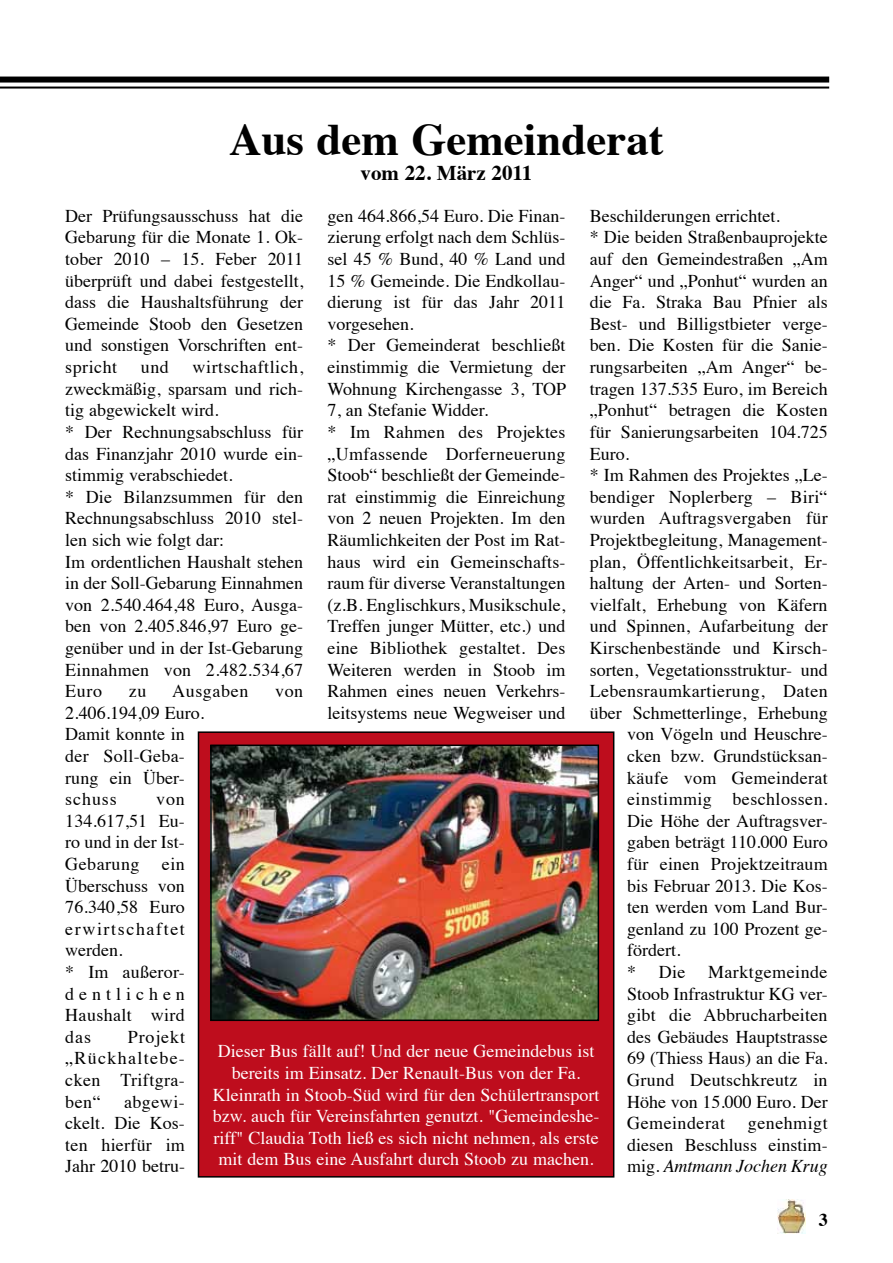
<style>
.page{position:relative;width:893px;height:1263px;background:#fff}
.page>*{position:absolute;margin:0;border:0;box-sizing:border-box;transform-origin:0 0}
.t1{font:700 45px "Times";color:#000}
.t2{font:700 21px "Times";color:#000}
.t3{font:18px/21.6px "Times";color:#000;text-align:justify}
.t4{font:18px/21.6px "Times";color:#fff;text-align:center}
.t5{font:18px/21.6px "Times";letter-spacing:.02em;color:#000}
.t6{font:18px "Times";letter-spacing:.025em;color:#000}
.t7{font:18px "Times";letter-spacing:.035em;color:#000}
.t8{font:700 18px "Times";color:#000}
.s1{font-style:italic}
</style>
<div class="page">
<svg style="left:0;top:86px;width:829px;height:1px"></svg>
<div style="left:0;top:77px;width:829px;height:6px;background:#000"></div>
<hr style="left:0;top:87px;width:829px;height:2px;background:#000">
<img style="left:778px;top:1200px;width:27px;height:33px">
<div style="left:198px;top:732px;width:416px;height:445px;background:#be0d1d"></div>
<div style="left:198px;top:731px;width:416px;height:446px;border:2px solid #000"></div>
<img style="left:213px;top:747px;width:383px;height:271px">
<div style="left:210px;top:744px;width:389px;height:277px;border:2px solid #000"></div>
<h1 class="t1" style="left:229px;top:96px;width:436px">Aus dem Gemeinderat</h1>
<p class="t2" style="left:361px;top:153px;width:173px">vom 22. März 2011</p>
<p class="t3" style="left:327px;top:203px;width:240px;text-align:left">gen 464.866,54 Euro. Die Finan&shy;zierung erfolgt nach dem Schlüs&shy;sel 45 % Bund, 40 % Land und<br>15 % Gemeinde. Die Endkollau&shy;dierung ist für das Jahr 2011 vorgesehen.<br>* Der Gemeinderat beschließt einstimmig die Vermietung der<br>Wohnung Kirchengasse 3, TOP<br>7, an Stefanie Widder.<br>* Im Rahmen des Projektes „Umfassende Dorferneuerung<br>Stoob“ beschließt der Gemeinde&shy;rat einstimmig die Einreichung von 2 neuen Projekten. Im den<br>Räumlichkeiten der Post im Rat&shy;haus wird ein Gemeinschafts&shy;raum für diverse Veranstaltungen (z.B. Englischkurs, Musikschule,<br>Treffen junger Mütter, etc.) und eine Bibliothek gestaltet. Des<br>Weiteren werden in Stoob im<br>Rahmen eines neuen Verkehrs&shy;leitsystems neue Wegweiser und</p>
<p class="t3" style="left:590px;top:203px;width:192px">Beschilderungen errichtet.</p>
<p class="t3" style="left:65px;top:203px;width:239px">Der Prüfungsausschuss hat die Gebarung für die Monate 1. Ok&shy;tober 2010 – 15. Feber 2011 überprüft und dabei festgestellt, dass die Haushaltsführung der Gemeinde Stoob den Gesetzen und sonstigen Vorschriften ent&shy;spricht</p>
<p class="t3" style="left:590px;top:225px;width:239px">* Die beiden Straßenbauprojekte</p>
<p class="t3" style="left:590px;top:247px;width:239px">auf den Gemeindestraßen „Am</p>
<p class="t3" style="left:590px;top:268px;width:239px">Anger“ und „Ponhut“ wurden an</p>
<p class="t3" style="left:590px;top:290px;width:239px">die Fa. Straka Bau Pfnier als</p>
<p class="t3" style="left:590px;top:311px;width:239px">Best- und Billigstbieter verge-</p>
<p class="t3" style="left:590px;top:333px;width:239px">ben. Die Kosten für die Sanie-</p>
<p class="t3" style="left:590px;top:355px;width:239px">rungsarbeiten „Am Anger“ be-</p>
<p class="t3" style="left:590px;top:376px;width:239px">tragen 137.535 Euro, im Bereich</p>
<p class="t3" style="left:590px;top:398px;width:239px">„Ponhut“ betragen die Kosten</p>
<p class="t3" style="left:590px;top:419px;width:239px">für Sanierungsarbeiten 104.725</p>
<p class="t3" style="left:590px;top:441px;width:41px">Euro.</p>
<p class="t3" style="left:590px;top:463px;width:239px">* Im Rahmen des Projektes „Le-</p>
<p class="t3" style="left:590px;top:484px;width:239px">bendiger Noplerberg – Biri“</p>
<p class="t3" style="left:590px;top:506px;width:240px">wurden Auftragsvergaben für</p>
<p class="t3" style="left:590px;top:527px;width:239px">Projektbegleitung, Management-</p>
<p class="t3" style="left:590px;top:549px;width:239px">plan, Öffentlichkeitsarbeit, Er-</p>
<p class="t3" style="left:590px;top:571px;width:239px">haltung der Arten- und Sorten-</p>
<p class="t3" style="left:590px;top:592px;width:239px">vielfalt, Erhebung von Käfern</p>
<p class="t3" style="left:590px;top:614px;width:239px">und Spinnen, Aufarbeitung der</p>
<p class="t3" style="left:590px;top:635px;width:239px">Kirschenbestände und Kirsch-</p>
<p class="t3" style="left:590px;top:657px;width:239px">sorten, Vegetationsstruktur- und</p>
<p class="t5" style="left:590px;top:679px;width:239px">Lebensraumkartierung, Daten</p>
<p class="t3" style="left:590px;top:700px;width:239px">über Schmetterlinge, Erhebung</p>
<p class="t3" style="left:627px;top:722px;width:202px">von Vögeln und Heuschre-</p>
<p class="t3" style="left:627px;top:743px;width:202px">cken bzw. Grundstücksan-</p>
<p class="t3" style="left:627px;top:765px;width:202px">käufe vom Gemeinderat</p>
<p class="t6" style="left:627px;top:782px;width:202px">einstimmig beschlossen.</p>
<p class="t3" style="left:627px;top:808px;width:202px">Die Höhe der Auftragsver-</p>
<p class="t3" style="left:627px;top:830px;width:202px">gaben beträgt 110.000 Euro</p>
<p class="t3" style="left:627px;top:851px;width:202px">für einen Projektzeitraum</p>
<p class="t3" style="left:627px;top:873px;width:202px">bis Februar 2013. Die Kos-</p>
<p class="t3" style="left:627px;top:895px;width:202px">ten werden vom Land Bur-</p>
<p class="t3" style="left:627px;top:916px;width:202px">genland zu 100 Prozent ge-</p>
<p class="t3" style="left:627px;top:938px;width:55px">fördert.</p>
<p class="t6" style="left:627px;top:955px;width:202px">* Die Marktgemeinde</p>
<p class="t3" style="left:627px;top:981px;width:202px">Stoob Infrastruktur KG ver-</p>
<p class="t3" style="left:627px;top:1003px;width:202px">gibt die Abbrucharbeiten</p>
<p class="t3" style="left:627px;top:1024px;width:202px">des Gebäudes Hauptstrasse</p>
<p class="t3" style="left:627px;top:1046px;width:202px">69 (Thiess Haus) an die Fa.</p>
<p class="t3" style="left:627px;top:1067px;width:202px">Grund Deutschkreutz in</p>
<p class="t3" style="left:627px;top:1089px;width:202px">Höhe von 15.000 Euro. Der</p>
<p class="t6" style="left:627px;top:1106px;width:99px">Gemeinderat</p>
<p class="t3" style="left:65px;top:355px;width:239px;text-align:left;text-indent:127px">wirtschaftlich, zweckmäßig, sparsam und rich&shy;tig abgewickelt wird.<br>* Der Rechnungsabschluss für das Finanzjahr 2010 wurde ein&shy;stimmig verabschiedet.<br>* Die Bilanzsummen für den<br>Rechnungsabschluss 2010 stel&shy;len sich wie folgt dar:<br>Im ordentlichen Haushalt stehen in der Soll-Gebarung Einnahmen von 2.540.464,48 Euro, Ausga&shy;ben von 2.405.846,97 Euro ge&shy;genüber und in der Ist-Gebarung<br>Einnahmen von 2.482.534,67<br>Euro</p>
<p class="t3" style="left:141px;top:355px;width:30px">und</p>
<p class="t3" style="left:129px;top:679px;width:19px">zu</p>
<p class="t7" style="left:172px;top:674px;width:78px">Ausgaben</p>
<p class="t3" style="left:275px;top:679px;width:30px">von</p>
<p class="t3" style="left:65px;top:700px;width:140px;text-align:left">2.406.194,09 Euro.<br>Damit konnte in der Soll-Geba&shy;rung ein Über&shy;schuss</p>
<p class="t5" style="left:65px;top:787px;width:121px;text-indent:91px">von<br>134.617,51 Eu&shy;ro und in der Ist-<br>Gebarung ein<br>Überschuss von<br>76.340,58 Euro erwirtschaftet werden.<br>* Im außeror&shy;dentlichen<br>Haushalt wird das</p>
<p class="t3" style="left:65px;top:1024px;width:121px;text-indent:63px">Projekt „Rückhaltebe&shy;cken Triftgra&shy;ben“</p>
<p class="t4" style="left:213px;top:1039px;width:388px">Dieser Bus fällt auf! Und der neue Gemeindebus ist bereits im Einsatz. Der Renault-Bus von der Fa.<br>Kleinrath in Stoob-Süd wird für den Schülertransport bzw. auch für Vereinsfahrten genutzt. "Gemeindeshe&shy;riff" Claudia Toth ließ es sich nicht nehmen, als erste mit dem Bus eine Ausfahrt durch Stoob zu machen.</p>
<p class="t3" style="left:65px;top:1089px;width:121px;text-indent:59px">abgewi&shy;ckelt. Die Kos&shy;ten hierfür im Jahr 2010 betru-</p>
<p class="t3" style="left:627px;top:1111px;width:202px;text-indent:121px">genehmigt diesen Beschluss einstim&shy;mig. <span class="s1">Amtmann Jochen Krug</span></p>
<p class="t8" style="left:819px;top:1203px;width:10px">3</p>
</div>
